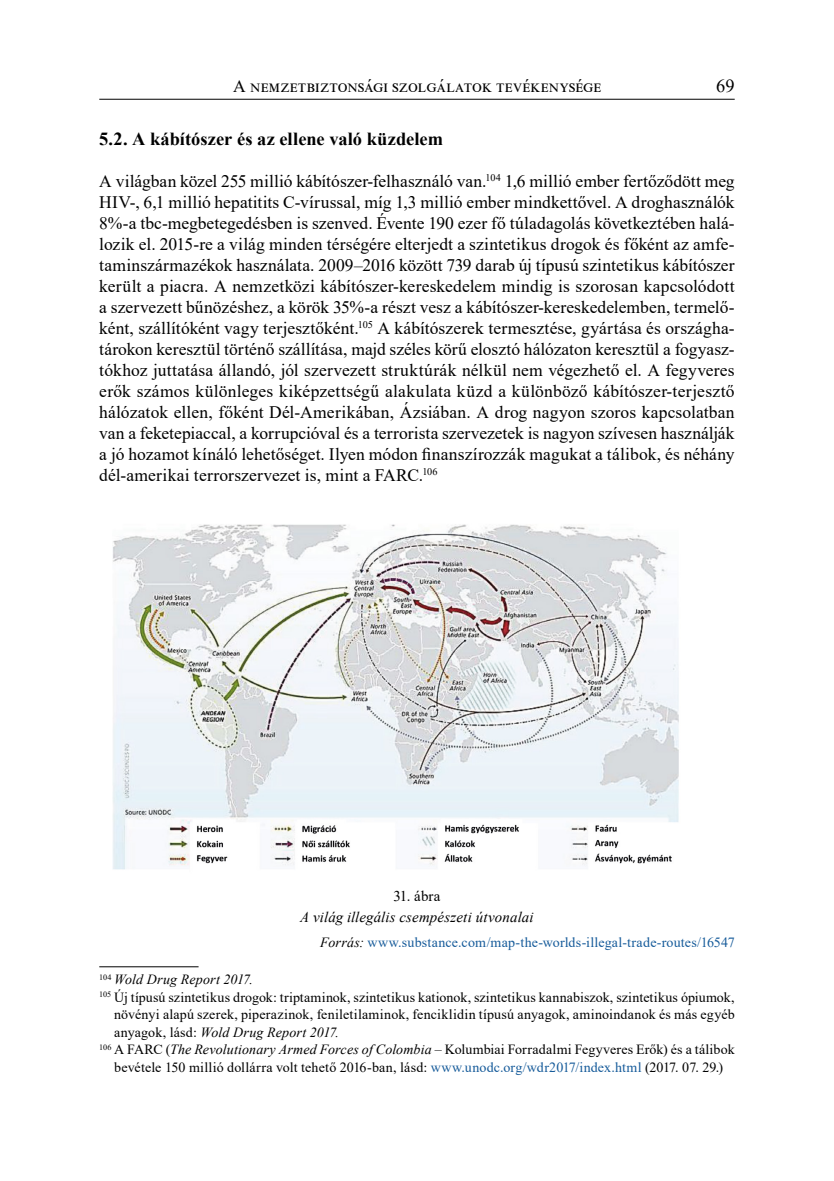
<style>
.page{position:relative;width:834px;height:1181px;background:#fff}
.page>*{position:absolute;margin:0;border:0;box-sizing:border-box;transform-origin:0 0}
._1_1_1_Szakaszcím{font:700 18.38px "Times New Roman";letter-spacing:.005em;color:#000}
.t1{font:18.38px "Times New Roman";color:#000}
._3_1_Első_bekezdés{font:17.5px/21px "Times New Roman";letter-spacing:.01em;color:#000;text-align:justify}
._3_1_Első_bekezdés-2{font:17.5px "Times New Roman";letter-spacing:.035em;color:#000}
.Képaláírás{font:italic 14.88px "Times New Roman";letter-spacing:.01em;color:#000}
.ábranév{font:14.88px "Times New Roman";letter-spacing:.01em;color:#000}
._8_labjegyzet{font:14px/17.5px "Times New Roman";letter-spacing:.01em;color:#000;text-align:justify}
.ábra_forrás{font:14px "Times New Roman";letter-spacing:.01em;color:#165b9a}
._8_labjegyzet-2{font:italic 14px "Times New Roman";letter-spacing:.01em;color:#000}
.s1{font-style:italic;color:#000}
.s2{font-style:italic}
.s3{color:#165b9a}
</style>
<div class="page">
<hr style="left:99px;top:99px;width:635px;height:1px;background:#000">
<img style="left:113px;top:524px;width:566px;height:346px">
<hr style="left:99px;top:966px;width:99px;height:1px;background:#000">
<p class="_3_1_Első_bekezdés-2" style="left:233px;top:73px;width:369px">A nemzetbiztonsági szolgálatok tevékenysége</p>
<p class="t1" style="left:716px;top:73px;width:20px">69</p>
<p class="_1_1_1_Szakaszcím" style="left:99px;top:126px;width:345px">5.2. A kábítószer és az ellene való küzdelem</p>
<p class="_3_1_Első_bekezdés" style="left:99px;top:170px;width:636px">A világban közel 255 millió kábítószer-felhasználó van.<sup>104</sup> 1,6 millió ember fertőződött meg HIV-, 6,1 millió hepatitits C-vírussal, míg 1,3 millió ember mindkettővel. A droghasználók 8%-a tbc-megbetegedésben is szenved. Évente 190 ezer fő túladagolás következtében halá&shy;lozik el. 2015-re a világ minden térségére elterjedt a szintetikus drogok és főként az amfe&shy;taminszármazékok használata. 2009–2016 között 739 darab új típusú szintetikus kábítószer került a piacra. A nemzetközi kábítószer-kereskedelem mindig is szorosan kapcsolódott a szervezett bűnözéshez, a körök 35%-a részt vesz a kábítószer-kereskedelemben, termelő&shy;ként, szállítóként vagy terjesztőként.<sup>105</sup> A kábítószerek termesztése, gyártása és országha&shy;tárokon keresztül történő szállítása, majd széles körű elosztó hálózaton keresztül a fogyasz&shy;tókhoz juttatása állandó, jól szervezett struktúrák nélkül nem végezhető el. A fegyveres erők számos különleges kiképzettségű alakulata küzd a különböző kábítószer-terjesztő hálózatok ellen, főként Dél-Amerikában, Ázsiában. A drog nagyon szoros kapcsolatban van a feketepiaccal, a korrupcióval és a terrorista szervezetek is nagyon szívesen használják a jó hozamot kínáló lehetőséget. Ilyen módon finanszírozzák magukat a tálibok, és néhány dél-amerikai terrorszervezet is, mint a FARC.<sup>106</sup></p>
<p class="ábranév" style="left:393px;top:886px;width:48px">31. ábra</p>
<p class="Képaláírás" style="left:300px;top:907px;width:235px">A világ illegális csempészeti útvonalai</p>
<p class="ábra_forrás" style="left:320px;top:932px;width:416px"><span class="s1">Forrás:</span> www.substance.com/map-the-worlds-illegal-trade-routes/16547</p>
<p class="_8_labjegyzet-2" style="left:99px;top:970px;width:155px"><sup>104</sup> Wold Drug Report 2017.</p>
<p class="_8_labjegyzet" style="left:114px;top:988px;width:622px;text-indent:-15px"><sup>105</sup> Új típusú szintetikus drogok: triptaminok, szintetikus kationok, szintetikus kannabiszok, szintetikus ópiumok, növényi alapú szerek, piperazinok, feniletilaminok, fenciklidin típusú anyagok, aminoindanok és más egyéb anyagok, lásd: <span class="s2">Wold Drug Report 2017.</span></p>
<p class="_8_labjegyzet" style="left:99px;top:1040px;width:636px;text-align:center"><sup>106</sup> A FARC (<span class="s2">The Revolutionary Armed Forces of Colombia</span> – Kolumbiai Forradalmi Fegyveres Erők) és a tálibok bevétele 150 millió dollárra volt tehető 2016-ban, lásd: <span class="s3">www.unodc.org/wdr2017/index.html</span> (2017. 07. 29.)</p>
</div>
